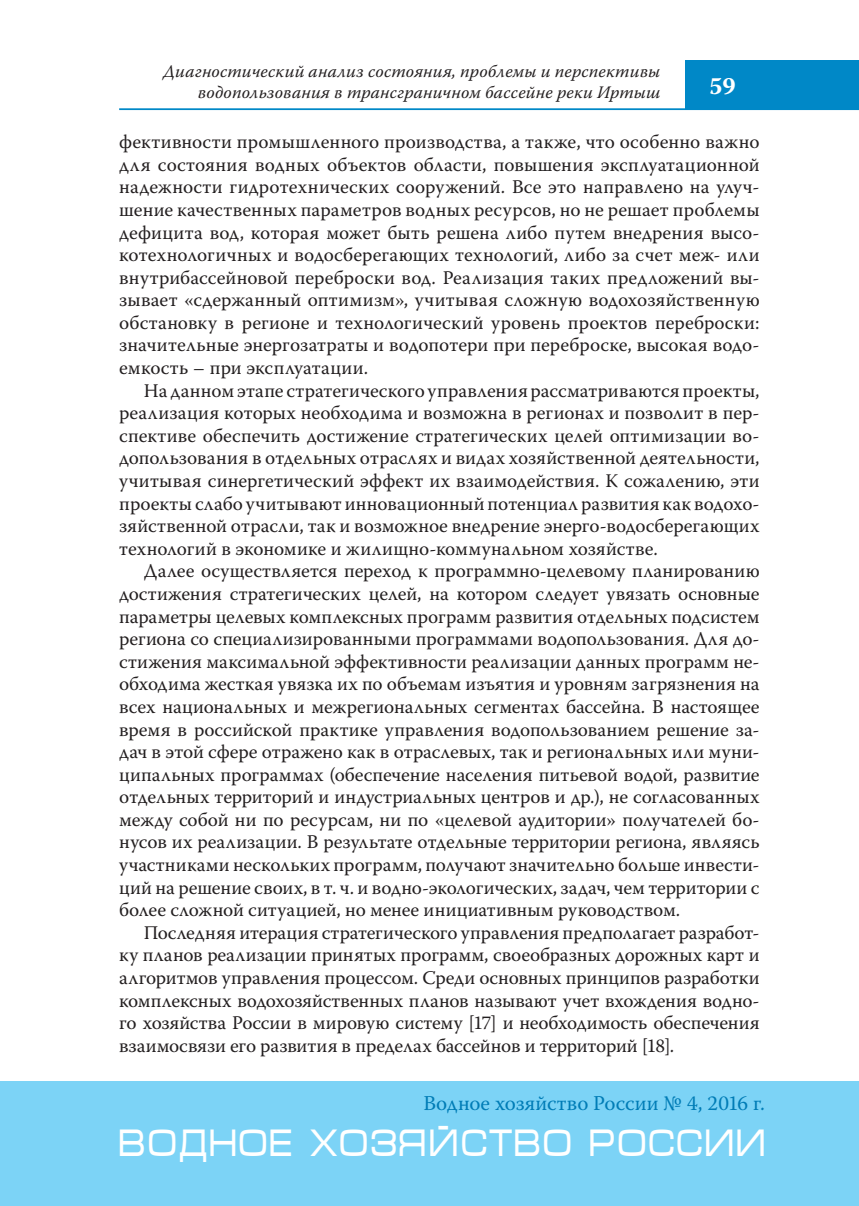
<style>
.page{position:relative;width:859px;height:1206px;background:#fff}
.page>*{position:absolute;margin:0;border:0;box-sizing:border-box;transform-origin:0 0}
.t1{font:38.5px "Micra";color:#fff;scale:.81 1}
.t2{font:700 24.5px "Warnock Pro";color:#fff}
.t3{font:21px "Warnock Pro";color:#007cb6}
.t4{font:19.25px/22.6px "Warnock Pro";letter-spacing:-.005em;color:#231f20;text-align:justify}
.t5{font:italic 17.5px/21px "Warnock Pro";letter-spacing:.005em;color:#231f20;text-align:right}
</style>
<div class="page">
<hr style="left:119px;top:108px;width:739px;height:2px;background:#0088c7">
<div style="left:685px;top:60px;width:173px;height:50px;background:#0088c7"></div>
<div style="left:0;top:1081px;width:858px;height:124px;background:#7cd3f6"></div>
<p class="t5" style="left:163px;top:61px;width:498px">Диагностический анализ состояния, проблемы и перспективы водопользования в трансграничном бассейне реки Иртыш</p>
<p class="t2" style="left:708px;top:71px;width:28px">59</p>
<p class="t4" style="left:119px;top:130px;width:641px">фективности промышленного производства, а также, что особенно важно для состояния водных объектов области, повышения эксплуатационной надежности гидротехнических сооружений. Все это направлено на улуч&shy;шение качественных параметров водных ресурсов, но не решает проблемы дефицита вод, которая может быть решена либо путем внедрения высо&shy;котехнологичных и водосберегающих технологий, либо за счет меж- или внутрибассейновой переброски вод. Реализация таких предложений вы&shy;зывает «сдержанный оптимизм», учитывая сложную водохозяйственную обстановку в регионе и технологический уровень проектов переброски: значительные энергозатраты и водопотери при переброске, высокая водо&shy;емкость – при эксплуатации.</p>
<p class="t4" style="left:119px;top:379px;width:641px;text-indent:25px">На данном этапе стратегического управления рассматриваются проекты, реализация которых необходима и возможна в регионах и позволит в пер&shy;спективе обеспечить достижение стратегических целей оптимизации во&shy;допользования в отдельных отраслях и видах хозяйственной деятельности, учитывая синергетический эффект их взаимодействия. К сожалению, эти проекты слабо учитывают инновационный потенциал развития как водохо&shy;зяйственной отрасли, так и возможное внедрение энерго-водосберегающих технологий в экономике и жилищно-коммунальном хозяйстве.</p>
<p class="t4" style="left:119px;top:559px;width:641px;text-indent:25px">Далее осуществляется переход к программно-целевому планированию достижения стратегических целей, на котором следует увязать основные параметры целевых комплексных программ развития отдельных подсистем региона со специализированными программами водопользования. Для до&shy;стижения максимальной эффективности реализации данных программ не&shy;обходима жесткая увязка их по объемам изъятия и уровням загрязнения на всех национальных и межрегиональных сегментах бассейна. В настоящее время в российской практике управления водопользованием решение за&shy;дач в этой сфере отражено как в отраслевых, так и региональных или муни&shy;ципальных программах (обеспечение населения питьевой водой, развитие отдельных территорий и индустриальных центров и др.), не согласованных между собой ни по ресурсам, ни по «целевой аудитории» получателей бо&shy;нусов их реализации. В результате отдельные территории региона, являясь участниками нескольких программ, получают значительно больше инвести&shy;ций на решение своих, в т. ч. и водно-экологических, задач, чем территории с более сложной ситуацией, но менее инициативным руководством.</p>
<p class="t4" style="left:119px;top:920px;width:642px;text-indent:25px">Последняя итерация стратегического управления предполагает разработ&shy;ку планов реализации принятых программ, своеобразных дорожных карт и алгоритмов управления процессом. Среди основных принципов разработки комплексных водохозяйственных планов называют учет вхождения водно&shy;го хозяйства России в мировую систему [17] и необходимость обеспечения взаимосвязи его развития в пределах бассейнов и территорий [18].</p>
<p class="t3" style="left:423px;top:1090px;width:343px">Водное хозяйство России № 4, 2016 г.</p>
<h1 class="t1" style="left:119px;top:1122px;width:801px">ВОДНОЕ ХОЗЯЙСТВО РОССИИ</h1>
</div>
